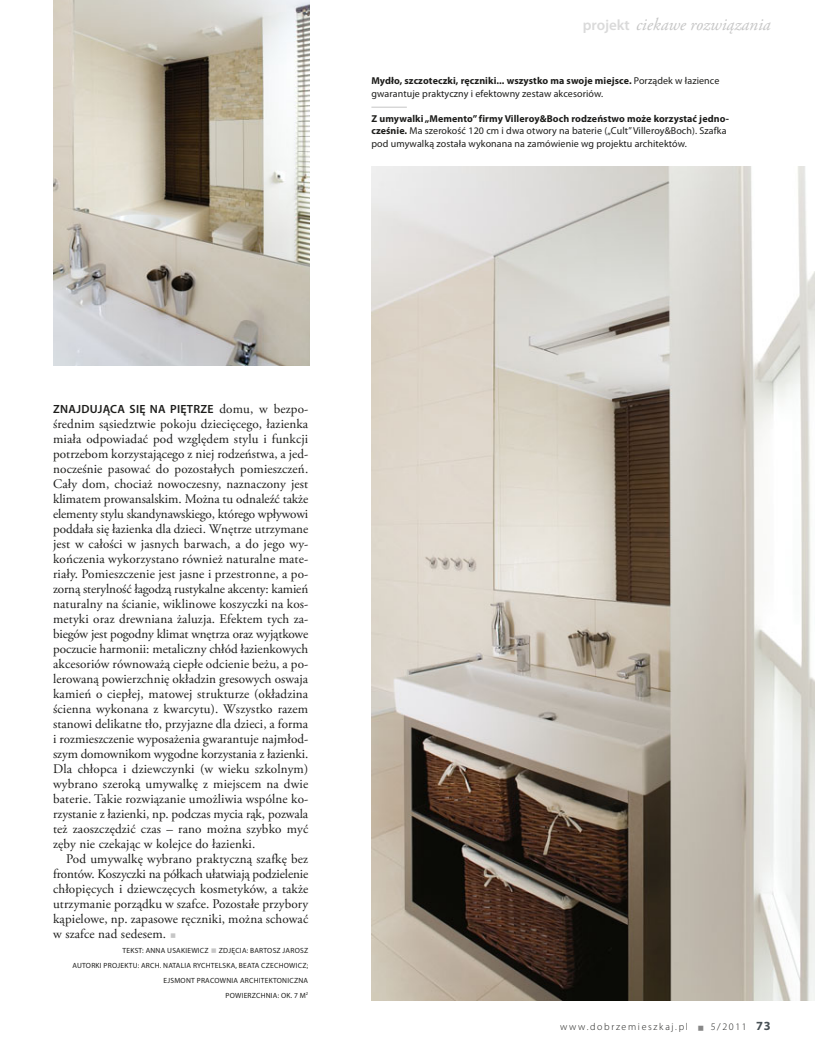
<style>
.page{position:relative;width:815px;height:1053px;background:#fff}
.page>*{position:absolute;margin:0;border:0;box-sizing:border-box;transform-origin:0 0}
.t1{font:italic 17.5px "Adobe Garamond Pro";color:#c6c6c6}
.t2{font:13.12px/15px "Adobe Garamond Pro";letter-spacing:.01em;color:#1d1d1b;text-align:justify}
.t3{font:600 11.88px "Myriad Pro";letter-spacing:.02em;color:#1d1d1b}
.t4{font:10px/12.5px "Myriad Pro";letter-spacing:.01em;color:#1d1d1b}
.t5{font:300 10px "Myriad Pro";letter-spacing:.165em;color:#1d1d1b}
.t6{font:7.5px/15px "Myriad Pro";letter-spacing:.03em;color:#1d1d1b;text-align:right}
.s1{font-family:"Myriad Pro";font-weight:600;font-style:normal;font-size:15px;color:#dadada}
.s2{font-weight:700}
.s3{font-family:"Adobe Garamond Pro";font-weight:400;font-size:13.12px}
.s4{font-family:"Letter Gothic Std";font-size:11.25px;color:#c6c6c6}
.s5{font-family:"Letter Gothic Std";font-weight:400;font-size:12.5px;color:#878787}
.s6{font-weight:700;font-size:12.5px;color:#485156}
</style>
<div class="page">
<img style="left:371px;top:166px;width:444px;height:834px">
<img style="left:53px;top:0;width:256px;height:365px">
<hr style="left:371px;top:107px;width:36px;height:1px;background:#c6c6c6">
<h1 class="t1" style="left:583px;top:18px;width:189px"><span class="s1">projekt</span> ciekawe rozwiązania</h1>
<p class="t4" style="left:371px;top:75px;width:350px"><span class="s2">Mydło, szczoteczki, ręczniki... wszystko ma swoje miejsce.</span> Porządek w łazience gwarantuje praktyczny i efektowny zestaw akcesoriów.</p>
<p class="t4" style="left:371px;top:113px;width:359px"><span class="s2">Z umywalki „Memento” firmy Villeroy&amp;Boch rodzeństwo może korzystać jedno&shy;cześnie.</span> Ma szerokość 120 cm i dwa otwory na baterie („Cult” Villeroy&amp;Boch). Szafka pod umywalką została wykonana na zamówienie wg projektu architektów.</p>
<p class="t3" style="left:53px;top:401px;width:257px">ZNAJDUJĄCA SIĘ NA PIĘTRZE <span class="s3">domu, w bezpo-</span></p>
<p class="t2" style="left:53px;top:417px;width:257px">średnim sąsiedztwie pokoju dziecięcego, łazienka miała odpowiadać pod względem stylu i funkcji potrzebom korzystającego z niej rodzeństwa, a jed&shy;nocześnie pasować do pozostałych pomieszczeń.<br>Cały dom, chociaż nowoczesny, naznaczony jest klimatem prowansalskim. Można tu odnaleźć także elementy stylu skandynawskiego, którego wpływowi poddała się łazienka dla dzieci. Wnętrze utrzymane jest w całości w jasnych barwach, a do jego wy&shy;kończenia wykorzystano również naturalne mate&shy;riały. Pomieszczenie jest jasne i przestronne, a po&shy;zorną sterylność łagodzą rustykalne akcenty: kamień naturalny na ścianie, wiklinowe koszyczki na kos&shy;metyki oraz drewniana żaluzja. Efektem tych za&shy;biegów jest pogodny klimat wnętrza oraz wyjątkowe poczucie harmonii: metaliczny chłód łazienkowych akcesoriów równoważą ciepłe odcienie beżu, a po&shy;lerowaną powierzchnię okładzin gresowych oswaja kamień o ciepłej, matowej strukturze (okładzina ścienna wykonana z kwarcytu). Wszystko razem stanowi delikatne tło, przyjazne dla dzieci, a forma i rozmieszczenie wyposażenia gwarantuje najmłod&shy;szym domownikom wygodne korzystania z łazienki.<br>Dla chłopca i dziewczynki (w wieku szkolnym) wybrano szeroką umywalkę z miejscem na dwie baterie. Takie rozwiązanie umożliwia wspólne ko&shy;rzystanie z łazienki, np. podczas mycia rąk, pozwala też zaoszczędzić czas – rano można szybko myć zęby nie czekając w kolejce do łazienki.</p>
<p class="t2" style="left:53px;top:852px;width:257px;text-indent:13px">Pod umywalkę wybrano praktyczną szafkę bez frontów. Koszyczki na półkach ułatwiają podzielenie chłopięcych i dziewczęcych kosmetyków, a także utrzymanie porządku w szafce. Pozostałe przybory kąpielowe, np. zapasowe ręczniki, można schować w szafce nad sedesem. <span class="s4">■</span></p>
<p class="t6" style="left:73px;top:943px;width:237px">TEKST: ANNA USAKIEWICZ <span class="s4">■</span> ZDJĘCIA: BARTOSZ JAROSZ<br>AUTORKI PROJEKTU: ARCH. NATALIA RYCHTELSKA, BEATA CZECHOWICZ; EJSMONT PRACOWNIA ARCHITEKTONICZNA<br>POWIERZCHNIA: OK. 7 M<sup>2</sup></p>
<p class="t5" style="left:560px;top:1021px;width:212px">www.dobrzemieszkaj.pl <span class="s5">■</span> 5/2011 <span class="s6">73</span></p>
</div>
